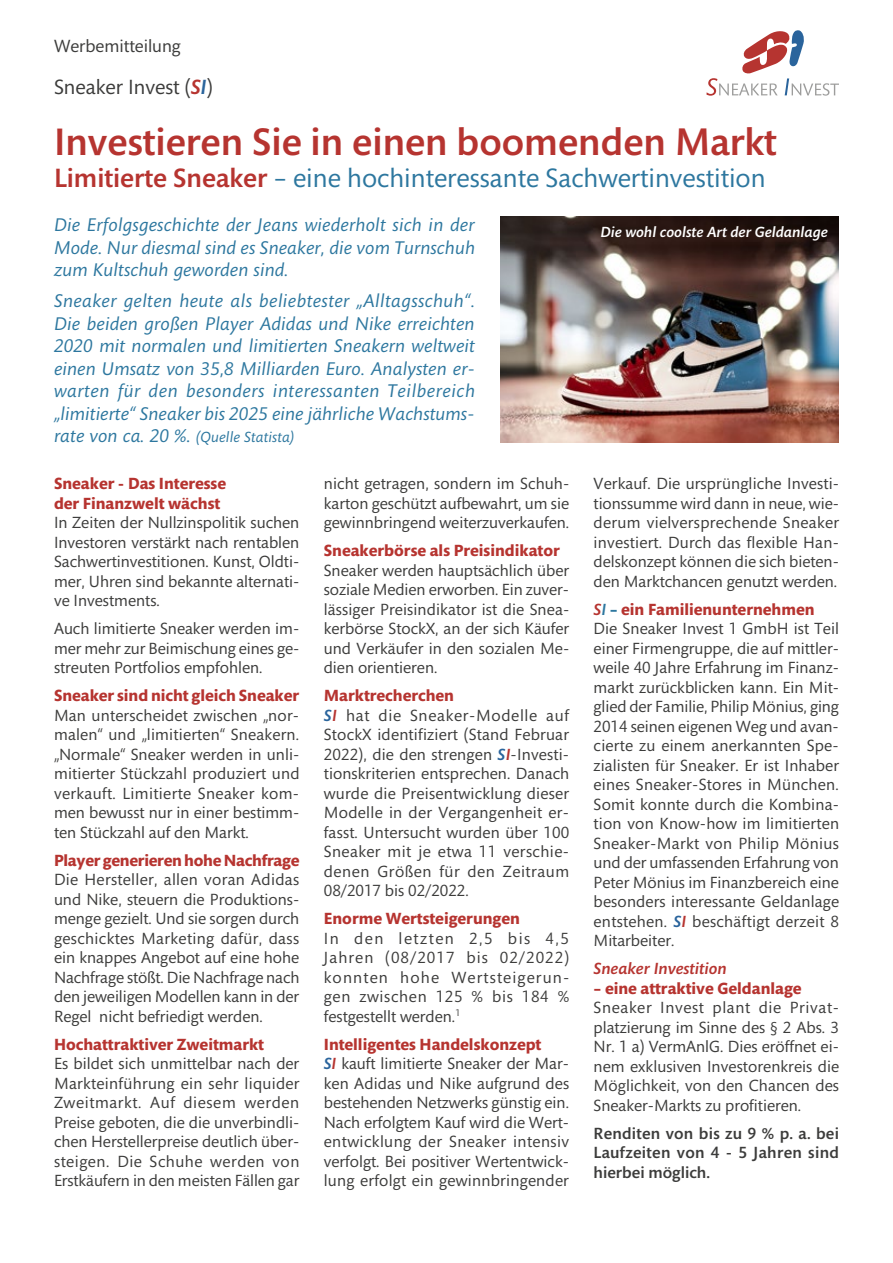
<style>
.page{position:relative;width:893px;height:1263px;background:#fff}
.page>*{position:absolute;margin:0;border:0;box-sizing:border-box;transform-origin:0 0}
.t1{font:500 39px "Mundo Sans Capital";color:#b63430}
.t2{font:27px "Mundo Sans Capital";color:#2d779f}
.t3{font:21px "Mundo Sans Capital";color:#3c3c3b}
.t4{font:italic 18.75px/22.5px "Mundo Sans Capital";letter-spacing:.01em;color:#2d779f;text-align:justify}
.t5{font:18px "Mundo Sans Capital";color:#3c3c3b}
.t6{font:16.5px/19.5px "Mundo Sans Capital";color:#3c3c3b;text-align:justify}
.t7{font:700 16.5px/19.5px "Mundo Sans Capital";color:#b63430}
.t8{font:500 16.5px/19.5px "Mundo Sans Capital";letter-spacing:.015em;color:#3c3c3b;text-align:justify}
.t9{font:italic 500 16.5px "Mundo Sans Capital";color:#b63430}
.t10{font:italic 15px "Mundo Sans Capital";letter-spacing:.01em;color:#2d779f}
.t11{font:italic 500 15px "Mundo Sans Capital";color:#fff}
.s1{font-weight:500;font-style:italic;color:#b63430}
.s2{font-weight:500;font-style:italic;color:#2a649c}
.s3{font-weight:500;color:#b63430}
.s4{font-size:18.75px}
.s5{font-weight:500;font-style:italic;color:#2d779f}
.s6{font-weight:700;color:#2d779f}
.s7{font-weight:700;color:#b63430}
</style>
<div class="page">
<img style="left:500px;top:217px;width:339px;height:225px">
<svg style="left:706px;top:30px;width:133px;height:66px"></svg>
<p class="t5" style="left:54px;top:36px;width:128px">Werbemitteilung</p>
<p class="t3" style="left:54px;top:75px;width:160px">Sneaker Invest (<span class="s1">S</span><span class="s2">I</span>)</p>
<h1 class="t1" style="left:54px;top:121px;width:724px">Investieren Sie in einen boomenden Markt</h1>
<h2 class="t2" style="left:54px;top:164px;width:713px"><span class="s3">Limitierte Sneaker</span> – eine hochinteressante Sachwertinvestition</h2>
<p class="t4" style="left:54px;top:214px;width:422px">Die Erfolgsgeschichte der Jeans wiederholt sich in der Mode. Nur diesmal sind es Sneaker, die vom Turnschuh zum Kultschuh geworden sind.</p>
<p class="t4" style="left:54px;top:290px;width:422px">Sneaker gelten heute als beliebtester „Alltagsschuh“.<br>Die beiden großen Player Adidas und Nike erreichten 2020 mit normalen und limitierten Sneakern weltweit einen Umsatz von 35,8 Milliarden Euro. Analysten er&shy;warten für den besonders interessanten Teilbereich „limitierte“ Sneaker bis 2025 eine jährliche Wachstums-</p>
<p class="t10" style="left:54px;top:429px;width:242px"><span class="s4">rate von ca. 20 %.</span> (Quelle Statista)</p>
<p class="t7" style="left:54px;top:474px;width:174px">Sneaker - Das Interesse der Finanzwelt wächst</p>
<p class="t6" style="left:54px;top:513px;width:247px">In Zeiten der Nullzinspolitik suchen Investoren verstärkt nach rentablen Sachwertinvestitionen. Kunst, Oldti&shy;mer, Uhren sind bekannte alternati&shy;ve Investments.</p>
<p class="t6" style="left:54px;top:619px;width:247px">Auch limitierte Sneaker werden im&shy;mer mehr zur Beimischung eines ge&shy;streuten Portfolios empfohlen.</p>
<p class="t7" style="left:54px;top:686px;width:247px">Sneaker sind nicht gleich Sneaker</p>
<p class="t6" style="left:54px;top:706px;width:247px">Man unterscheidet zwischen „nor&shy;malen“ und „limitierten“ Sneakern. „Normale“ Sneaker werden in unli&shy;mitierter Stückzahl produziert und verkauft. Limitierte Sneaker kom&shy;men bewusst nur in einer bestimm&shy;ten Stückzahl auf den Markt.</p>
<p class="t7" style="left:54px;top:851px;width:247px">Player generieren hohe Nachfrage</p>
<p class="t6" style="left:54px;top:870px;width:247px">Die Hersteller, allen voran Adidas und Nike, steuern die Produktions&shy;menge gezielt. Und sie sorgen durch geschicktes Marketing dafür, dass ein knappes Angebot auf eine hohe Nachfrage stößt. Die Nachfrage nach den jeweiligen Modellen kann in der Regel nicht befriedigt werden.</p>
<p class="t7" style="left:54px;top:1035px;width:212px">Hochattraktiver Zweitmarkt</p>
<p class="t6" style="left:54px;top:1054px;width:247px">Es bildet sich unmittelbar nach der Markteinführung ein sehr liquider Zweitmarkt. Auf diesem werden Preise geboten, die die unverbindli&shy;chen Herstellerpreise deutlich über&shy;steigen. Die Schuhe werden von Erstkäufern in den meisten Fällen gar</p>
<p class="t11" style="left:600px;top:224px;width:229px">Die wohl coolste Art der Geldanlage</p>
<p class="t6" style="left:594px;top:474px;width:247px">Verkauf. Die ursprüngliche Investi&shy;tionssumme wird dann in neue, wie&shy;derum vielversprechende Sneaker investiert. Durch das flexible Han&shy;delskonzept können die sich bieten&shy;den Marktchancen genutzt werden.</p>
<p class="t6" style="left:594px;top:600px;width:247px;text-align:left"><span class="s1">S</span><span class="s5">I</span> <span class="s6">–</span> <span class="s7">ein Familienunternehmen </span>Die Sneaker Invest 1 GmbH ist Teil einer Firmengruppe, die auf mittler&shy;weile 40 Jahre Erfahrung im Finanz&shy;markt zurückblicken kann. Ein Mit&shy;glied der Familie, Philip Mönius, ging 2014 seinen eigenen Weg und avan&shy;cierte zu einem anerkannten Spe&shy;zialisten für Sneaker. Er ist Inhaber eines Sneaker-Stores in München.<br>Somit konnte durch die Kombina&shy;tion von Know-how im limitierten Sneaker-Markt von Philip Mönius und der umfassenden Erfahrung von Peter Mönius im Finanzbereich eine besonders interessante Geldanlage entstehen. <span class="s2">S</span><span class="s1">I</span> beschäftigt derzeit 8<br>Mitarbeiter.</p>
<p class="t9" style="left:594px;top:960px;width:135px">Sneaker Investition</p>
<p class="t7" style="left:594px;top:979px;width:210px">– eine attraktive Geldanlage</p>
<p class="t6" style="left:594px;top:998px;width:247px">Sneaker Invest plant die Privat&shy;platzierung im Sinne des § 2 Abs. 3<br>Nr. 1 a) VermAnlG. Dies eröffnet ei&shy;nem exklusiven Investorenkreis die Möglichkeit, von den Chancen des Sneaker-Markts zu profitieren.</p>
<p class="t8" style="left:594px;top:1124px;width:247px">Renditen von bis zu 9 % p. a. bei Laufzeiten von 4 - 5 Jahren sind hierbei möglich.</p>
<p class="t6" style="left:324px;top:474px;width:247px">nicht getragen, sondern im Schuh&shy;karton geschützt aufbewahrt, um sie gewinnbringend weiterzuverkaufen.</p>
<p class="t7" style="left:324px;top:541px;width:237px">Sneakerbörse als Preisindikator</p>
<p class="t6" style="left:324px;top:561px;width:247px">Sneaker werden hauptsächlich über soziale Medien erworben. Ein zuver&shy;lässiger Preisindikator ist die Snea&shy;kerbörse StockX, an der sich Käufer und Verkäufer in den sozialen Me&shy;dien orientieren.</p>
<p class="t6" style="left:324px;top:686px;width:247px;text-align:left"><span class="s7">Marktrecherchen<br></span><span class="s2">S</span><span class="s1">I</span> hat die Sneaker-Modelle auf<br>StockX identifiziert (Stand Februar<br>2022), die den strengen <span class="s2">S</span><span class="s1">I</span>-Investi&shy;tionskriterien entsprechen. Danach wurde die Preisentwicklung dieser<br>Modelle in der Vergangenheit er&shy;fasst. Untersucht wurden über 100<br>Sneaker mit je etwa 11 verschie&shy;denen Größen für den Zeitraum<br>08/2017 bis 02/2022.</p>
<p class="t7" style="left:324px;top:909px;width:198px">Enorme Wertsteigerungen</p>
<p class="t6" style="left:324px;top:929px;width:247px">In den letzten 2,5 bis 4,5<br>Jahren (08/2017 bis 02/2022) konnten hohe Wertsteigerun&shy;gen zwischen 125 % bis 184 % festgestellt werden.<sup>1</sup></p>
<p class="t6" style="left:324px;top:1035px;width:247px;text-align:left"><span class="s7">Intelligentes Handelskonzept<br></span><span class="s2">S</span><span class="s1">I</span> kauft limitierte Sneaker der Mar&shy;ken Adidas und Nike aufgrund des bestehenden Netzwerks günstig ein.<br>Nach erfolgtem Kauf wird die Wert&shy;entwicklung der Sneaker intensiv verfolgt. Bei positiver Wertentwick&shy;lung erfolgt ein gewinnbringender</p>
</div>
